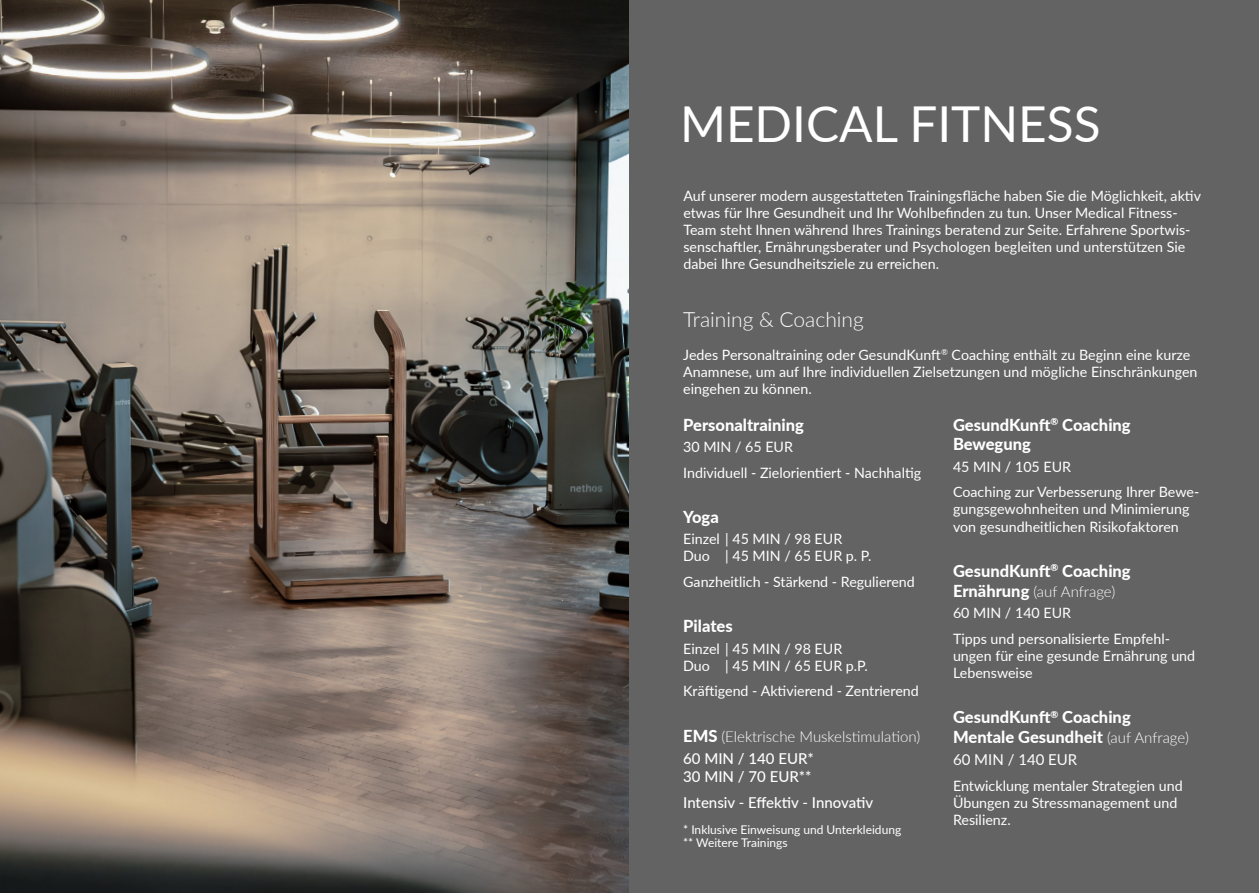
<style>
.page{position:relative;width:1259px;height:893px;background:#fff}
.page>*{position:absolute;margin:0;border:0;box-sizing:border-box;transform-origin:0 0}
.t1{font:49.5px "Lato";color:#fff}
.t2{font:300 21px "Lato";color:#fff}
.t3{font:800 16.5px/19.8px "Lato";color:#fff}
.t4{font:300 15px/22.2px "Lato";color:#fff}
.t5{font:500 15px/26.5px "Lato";color:#fff}
.t6{font:15px "Lato";color:#fff}
.t7{font:14.25px/17.1px "Lato";color:#fff}
.t8{font:12px/13.5px "Lato";color:#fff}
.s1{font-weight:800;font-size:16.5px}
.s2{font-weight:300;font-size:15px}
.s3{font-weight:500}
</style>
<div class="page">
<img style="left:0;top:0;width:629px;height:893px">
<div style="left:629px;top:0;width:630px;height:893px;background:#646363"></div>
<h1 class="t1" style="left:680px;top:93px;width:422px">MEDICAL FITNESS</h1>
<p class="t7" style="left:683px;top:187px;width:519px">Auf unserer modern ausgestatteten Trainingsfläche haben Sie die Möglichkeit, aktiv etwas für Ihre Gesundheit und Ihr Wohlbefinden zu tun. Unser Medical Fitness-Team steht Ihnen während Ihres Trainings beratend zur Seite. Erfahrene Sportwis&shy;senschaftler, Ernährungsberater und Psychologen begleiten und unterstützen Sie dabei Ihre Gesundheitsziele zu erreichen.</p>
<h2 class="t2" style="left:683px;top:307px;width:182px">Training &amp; Coaching</h2>
<p class="t7" style="left:683px;top:346px;width:516px">Jedes Personaltraining oder GesundKunft<sup>®</sup> Coaching enthält zu Beginn eine kurze<br>Anamnese, um auf Ihre individuellen Zielsetzungen und mögliche Einschränkungen eingehen zu können.</p>
<p class="t3" style="left:953px;top:414px;width:179px">GesundKunft<sup>®</sup> Coaching<br>Bewegung</p>
<p class="t7" style="left:953px;top:453px;width:248px;line-height:25.7px">45 MIN / 105 EUR<br>Coaching zur Verbesserung Ihrer Bewe-</p>
<p class="t7" style="left:953px;top:500px;width:238px">gungsgewohnheiten und Minimierung von gesundheitlichen Risikofaktoren</p>
<p class="t3" style="left:953px;top:560px;width:179px">GesundKunft<sup>®</sup> Coaching</p>
<p class="t4" style="left:953px;top:580px;width:164px"><span class="s1">Ernährung</span> (auf Anfrage)</p>
<p class="t7" style="left:953px;top:600px;width:218px;line-height:25.7px">60 MIN / 140 EUR<br>Tipps und personalisierte Empfehl-</p>
<p class="t7" style="left:953px;top:647px;width:244px">ungen für eine gesunde Ernährung und<br>Lebensweise</p>
<p class="t3" style="left:953px;top:707px;width:237px">GesundKunft<sup>®</sup> Coaching<br>Mentale Gesundheit <span class="s2">(auf Anfrage)</span></p>
<p class="t6" style="left:953px;top:750px;width:126px">60 MIN / 140 EUR</p>
<p class="t7" style="left:953px;top:777px;width:231px">Entwicklung mentaler Strategien und<br>Übungen zu Stressmanagement und<br>Resilienz.</p>
<p class="t3" style="left:683px;top:414px;width:122px">Personaltraining</p>
<p class="t7" style="left:683px;top:434px;width:239px;line-height:25.7px">30 MIN / 65 EUR<br>Individuell - Zielorientiert - Nachhaltig</p>
<p class="t3" style="left:683px;top:506px;width:37px">Yoga</p>
<p class="t7" style="left:683px;top:530px;width:190px">Einzel | 45 MIN / 98 EUR<br>Duo | 45 MIN / 65 EUR p. P.</p>
<p class="t7" style="left:683px;top:573px;width:233px">Ganzheitlich - Stärkend - Regulierend</p>
<p class="t3" style="left:683px;top:616px;width:51px">Pilates</p>
<p class="t7" style="left:683px;top:639px;width:186px">Einzel | 45 MIN / 98 EUR<br>Duo | 45 MIN / 65 EUR p.P.</p>
<p class="t7" style="left:683px;top:682px;width:237px">Kräftigend - Aktivierend - Zentrierend</p>
<p class="t4" style="left:683px;top:725px;width:239px"><span class="s1">EMS</span> (Elektrische Muskelstimulation)<br><span class="s3">60 MIN / 140 EUR*</span></p>
<p class="t5" style="left:683px;top:763px;width:192px">30 MIN / 70 EUR**<br>Intensiv - Effektiv - Innovativ</p>
<p class="t8" style="left:683px;top:822px;width:220px">* Inklusive Einweisung und Unterkleidung ** Weitere Trainings</p>
</div>
